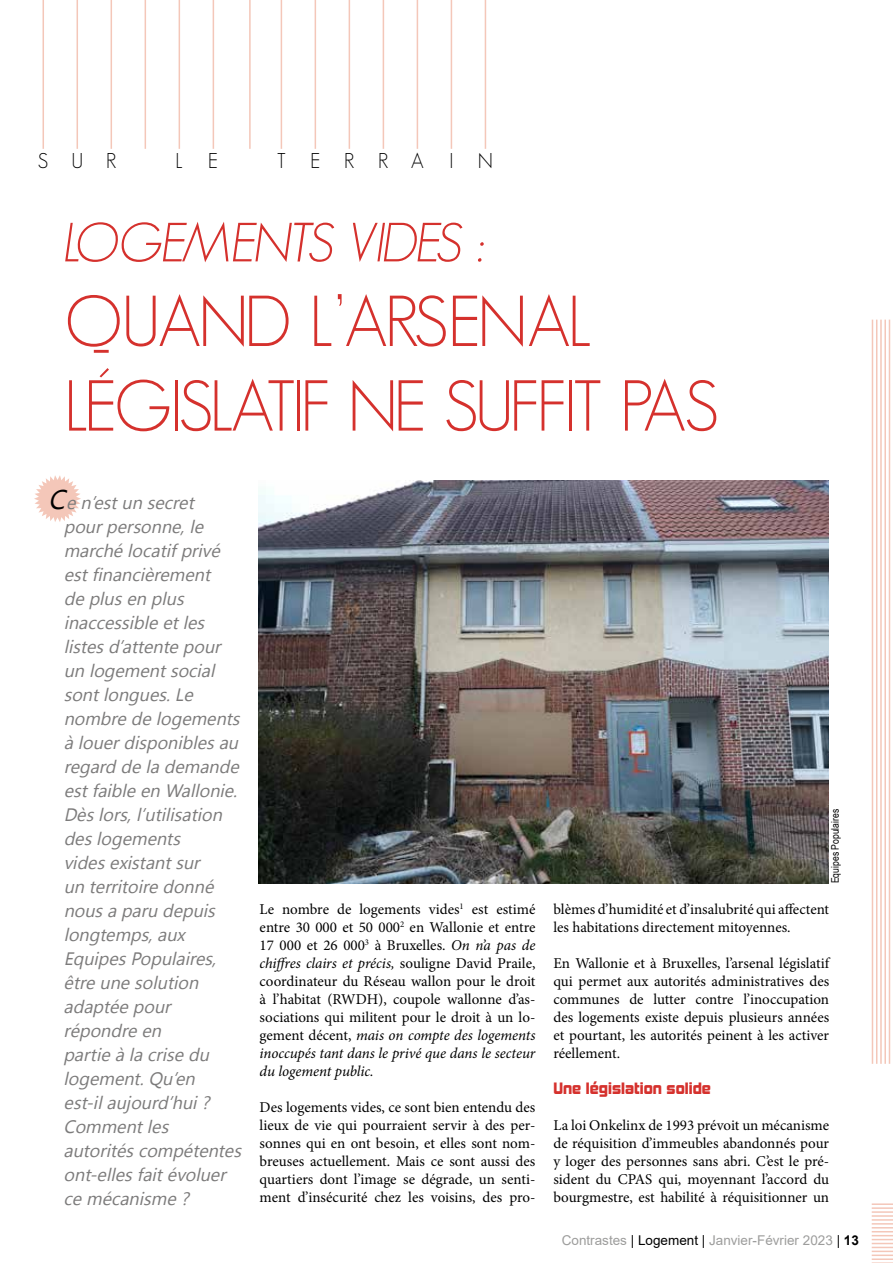
<style>
.page{position:relative;width:893px;height:1263px;background:#fff}
.page>*{position:absolute;margin:0;border:0;box-sizing:border-box;transform-origin:0 0}
.t1{font:300 70.5px/84.6px "Geosans";letter-spacing:-.055em;color:#d5312d}
.t2{font:italic 300 54px "Geosans";letter-spacing:-.06em;color:#d5312d}
.t3{font:300 21px "Geosans";letter-spacing:1.14em;color:#000}
.t4{font:italic 18px/24px "Khmer UI";color:#7c7b7b}
.t5{font:15px/18px "Minion Pro";color:#000;text-align:justify}
.t6{font:15px "Kimberley Bl";color:#d5312d}
.t7{font:13.5px "Arial";color:#9d9d9c}
.t8{font:10.5px "Arial Narrow";color:#000}
.s1{font-size:27px;color:#000}
.s2{font-style:italic}
.s3{color:#000}
.s4{font-weight:700;color:#000}
</style>
<div class="page">
<hr style="left:872px;top:1203px;width:21px;height:2px;background:#f4c7b9">
<hr style="left:872px;top:1207px;width:21px;height:2px;background:#f4c7b9">
<hr style="left:872px;top:1211px;width:21px;height:2px;background:#f4c7b9">
<hr style="left:872px;top:1215px;width:21px;height:2px;background:#f4c7b9">
<hr style="left:872px;top:1219px;width:21px;height:2px;background:#f4c7b9">
<svg style="left:872px;top:1223px;width:21px;height:25px"></svg>
<hr style="left:872px;top:1250px;width:21px;height:2px;background:#f4c7b9">
<hr style="left:872px;top:1254px;width:21px;height:2px;background:#f4c7b9">
<hr style="left:872px;top:1258px;width:21px;height:2px;background:#f4c7b9">
<svg style="left:872px;top:1262px;width:21px;height:1px"></svg>
<hr style="left:43px;top:0;width:1px;height:149px;background:#f4c7b9">
<hr style="left:315px;top:0;width:1px;height:149px;background:#f4c7b9">
<hr style="left:77px;top:0;width:1px;height:149px;background:#f4c7b9">
<hr style="left:349px;top:0;width:1px;height:149px;background:#f4c7b9">
<hr style="left:111px;top:0;width:1px;height:149px;background:#f4c7b9">
<hr style="left:383px;top:0;width:1px;height:149px;background:#f4c7b9">
<hr style="left:145px;top:0;width:1px;height:149px;background:#f4c7b9">
<hr style="left:417px;top:0;width:1px;height:149px;background:#f4c7b9">
<hr style="left:179px;top:0;width:1px;height:149px;background:#f4c7b9">
<hr style="left:451px;top:0;width:1px;height:149px;background:#f4c7b9">
<hr style="left:213px;top:0;width:1px;height:149px;background:#f4c7b9">
<hr style="left:485px;top:0;width:1px;height:149px;background:#f4c7b9">
<hr style="left:249px;top:0;width:2px;height:149px;background:#f4c7b9">
<hr style="left:281px;top:0;width:1px;height:149px;background:#f4c7b9">
<svg style="left:34px;top:475px;width:47px;height:47px"></svg>
<hr style="left:872px;top:320px;width:1px;height:744px;background:#f4c7b9">
<hr style="left:876px;top:320px;width:1px;height:744px;background:#f4c7b9">
<hr style="left:880px;top:320px;width:2px;height:744px;background:#f4c7b9">
<hr style="left:884px;top:320px;width:2px;height:744px;background:#f4c7b9">
<hr style="left:889px;top:320px;width:1px;height:744px;background:#f4c7b9">
<img style="left:258px;top:480px;width:570px;height:403px">
<h3 class="t3" style="left:38px;top:149px;width:80px">SUR</h3>
<h3 class="t3" style="left:176px;top:149px;width:44px">L E</h3>
<h3 class="t3" style="left:277px;top:149px;width:218px">TERRAIN</h3>
<h2 class="t2" style="left:64px;top:213px;width:423px">LOGEMENTS VIDES :</h2>
<h1 class="t1" style="left:64px;top:279px;width:657px">QUAND L’ARSENAL<br>LÉGISLATIF NE SUFFIT PAS</h1>
<p class="t4" style="left:64px;top:490px;width:183px;text-indent:-15px"><span class="s1">C</span>e n’estun secret pourpersonne,le marché locatifprivé estfinancièrement<br>de plusen plus inaccessible etles listesd’attente pour un logementsocial sontlongues.Le nombre de logements à louerdisponiblesau regard de la demande estfaible en Wallonie.<br>Dèslors,l’utilisation deslogements videsexistantsur<br>un territoire donné nousa paru depuis longtemps,aux<br>EquipesPopulaires, être une solution adaptée pour répondre en<br>partie à la crise du logement.Qu’en est-ilaujourd’hui ?<br>Commentles autoritéscompétentes ont-ellesfaitévoluer ce mécanisme ?</p>
<p class="t5" style="left:260px;top:901px;width:277px">Le nombre de logements vides<sup>1</sup> est estimé entre 30 000 et 50 000<sup>2</sup> en Wallonie et entre 17 000 et 26 000<sup>3</sup> à Bruxelles. <span class="s2">On n’a pas de chiffres clairs et précis,</span> souligne David Praile, coordinateur du Réseau wallon pour le droit à l’habitat (RWDH), coupole wallonne d’as&shy;sociations qui militent pour le droit à un lo&shy;gement décent, <span class="s2">mais on compte des logements inoccupés tant dans le privé que dans le secteur du logement public.</span></p>
<p class="t5" style="left:260px;top:1099px;width:277px">Des logements vides, ce sont bien entendu des lieux de vie qui pourraient servir à des per&shy;sonnes qui en ont besoin, et elles sont nom&shy;breuses actuellement. Mais ce sont aussi des quartiers dont l’image se dégrade, un senti&shy;ment d’insécurité chez les voisins, des pro-</p>
<p class="t8" style="left:828px;top:883px;width:76px;rotate:-90deg">Equipes Populaires</p>
<p class="t5" style="left:553px;top:901px;width:277px">blèmes d’humidité et d’insalubrité qui affectent les habitations directement mitoyennes.</p>
<p class="t5" style="left:553px;top:955px;width:277px">En Wallonie et à Bruxelles, l’arsenal législatif qui permet aux autorités administratives des communes de lutter contre l’inoccupation des logements existe depuis plusieurs années et pourtant, les autorités peinent à les activer réellement.</p>
<p class="t6" style="left:553px;top:1079px;width:159px">Une législation solide</p>
<p class="t5" style="left:553px;top:1117px;width:277px">La loi Onkelinx de 1993 prévoit un mécanisme de réquisition d’immeubles abandonnés pour y loger des personnes sans abri. C’est le pré&shy;sident du CPAS qui, moyennant l’accord du bourgmestre, est habilité à réquisitionner un</p>
<p class="t7" style="left:562px;top:1231px;width:299px">Contrastes <span class="s3">| Logement |</span> Janvier-Février 2023 <span class="s3">|</span> <span class="s4">13</span></p>
</div>
